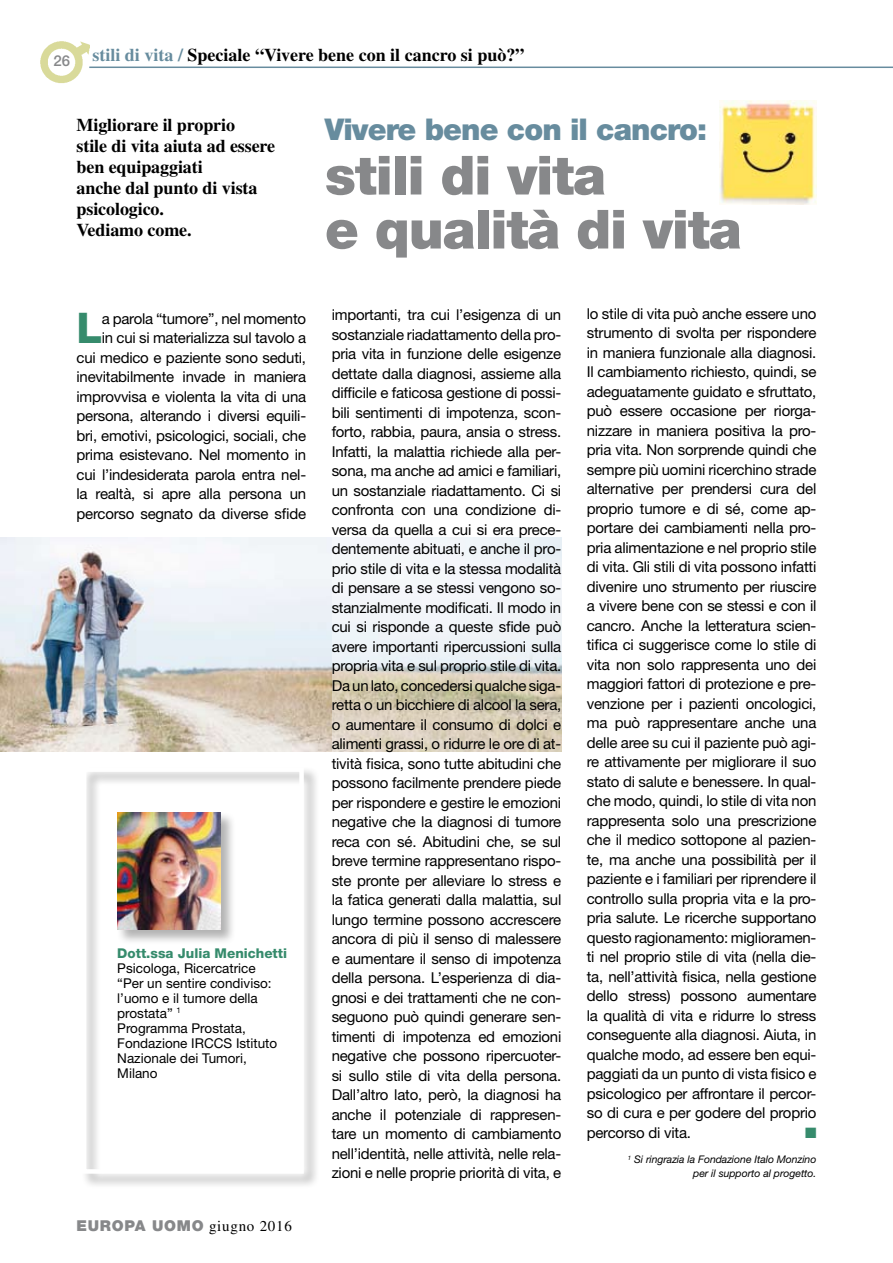
<style>
.page{position:relative;width:893px;height:1263px;background:#fff}
.page>*{position:absolute;margin:0;border:0;box-sizing:border-box;transform-origin:0 0}
.t1{font:900 54px/54px "Helvetica Neue LT Std";letter-spacing:-.02em;color:#87888a}
.t2{font:800 42.3px "Helvetica Neue LT Std";color:#368b6c}
.t3{font:900 30px "Helvetica Neue LT Std";letter-spacing:-.03em;color:#678c9e}
.t4{font:700 18px/21px "Times LT Std";letter-spacing:-.005em;color:#000}
.t5{font:15px/19.5px "Helvetica Neue LT Std";letter-spacing:-.015em;color:#000;text-align:justify}
.t6{font:900 15px "Helvetica Neue LT Std";letter-spacing:.05em;color:#87888a}
.t7{font:15px "Zapf Dingbats ITC";color:#368b6c}
.t8{font:13.5px/15px "Helvetica Neue LT Std";color:#000}
.t9{font:800 13.5px "Helvetica Neue LT Std";color:#368b6c}
.t10{font:italic 10.5px/13.5px "Helvetica Neue LT Std";letter-spacing:-.005em;color:#000;text-align:right}
.s1{color:#678c9e}
.s2{font-family:"Times LT Std";font-weight:400;color:#000}
</style>
<div class="page">
<img style="left:0;top:538px;width:332px;height:213px">
<img style="left:40px;top:41px;width:49px;height:42px">
<hr style="left:89px;top:67px;width:804px;height:1px;background:#678c9e">
<div style="left:81px;top:767px;width:245px;height:428px;background:#000;opacity:.3"></div>
<div style="left:116px;top:811px;width:126px;height:141px;background:#000;opacity:.3"></div>
<img style="left:117px;top:812px;width:104px;height:117px">
<svg style="left:332px;top:537px;width:230px;height:215px;fill:#edf3f7"></svg>
<img style="left:719px;top:100px;width:97px;height:104px">
<p class="t4" style="left:53px;top:44px;width:472px"><sub>26</sub> <span class="s1">stili di vita /</span> Speciale “Vivere bene con il cancro si può?”</p>
<p class="t4" style="left:77px;top:114px;width:200px">Migliorare il proprio<br>stile di vita aiuta ad essere ben equipaggiati<br>anche dal punto di vista psicologico.<br>Vediamo come.</p>
<h3 class="t3" style="left:325px;top:112px;width:384px">Vivere bene con il cancro:</h3>
<h1 class="t1" style="left:325px;top:148px;width:418px">stili di vita<br>e qualità di vita</h1>
<p class="t5" style="left:77px;top:308px;width:231px;text-align:right">a parola “tumore”, nel momento<br>in cui si materializza sul tavolo a<br>cui medico e paziente sono seduti, inevitabilmente invade in maniera improvvisa e violenta la vita di una persona, alterando i diversi equili&shy;bri, emotivi, psicologici, sociali, che prima esistevano. Nel momento in cui l’indesiderata parola entra nel&shy;la realtà, si apre alla persona un percorso segnato da diverse sfide</p>
<p class="t5" style="left:332px;top:305px;width:231px">importanti, tra cui l’esigenza di un sostanziale riadattamento della pro&shy;pria vita in funzione delle esigenze dettate dalla diagnosi, assieme alla difficile e faticosa gestione di possi&shy;bili sentimenti di impotenza, scon&shy;forto, rabbia, paura, ansia o stress.<br>Infatti, la malattia richiede alla per&shy;sona, ma anche ad amici e familiari, un sostanziale riadattamento. Ci si confronta con una condizione di&shy;versa da quella a cui si era prece&shy;dentemente abituati, e anche il pro&shy;prio stile di vita e la stessa modalità di pensare a se stessi vengono so&shy;stanzialmente modificati. Il modo in cui si risponde a queste sfide può avere importanti ripercussioni sulla propria vita e sul proprio stile di vita.<br>Da un lato, concedersi qualche siga&shy;retta o un bicchiere di alcool la sera, o aumentare il consumo di dolci e alimenti grassi, o ridurre le ore di at&shy;tività fisica, sono tutte abitudini che possono facilmente prendere piede per rispondere e gestire le emozioni negative che la diagnosi di tumore reca con sé. Abitudini che, se sul breve termine rappresentano rispo&shy;ste pronte per alleviare lo stress e la fatica generati dalla malattia, sul lungo termine possono accrescere ancora di più il senso di malessere e aumentare il senso di impotenza della persona. L’esperienza di dia&shy;gnosi e dei trattamenti che ne con&shy;seguono può quindi generare sen&shy;timenti di impotenza ed emozioni negative che possono ripercuoter&shy;si sullo stile di vita della persona.<br>Dall’altro lato, però, la diagnosi ha anche il potenziale di rappresen&shy;tare un momento di cambiamento nell’identità, nelle attività, nelle rela&shy;zioni e nelle proprie priorità di vita, e</p>
<h2 class="t2" style="left:77px;top:303px;width:27px">L</h2>
<p class="t9" style="left:117px;top:945px;width:171px">Dott.ssa Julia Menichetti</p>
<p class="t8" style="left:117px;top:960px;width:161px">Psicologa, Ricercatrice “Per un sentire condiviso: l’uomo e il tumore della prostata” <sup>1<br></sup>Programma Prostata,<br>Fondazione IRCCS Istituto<br>Nazionale dei Tumori,<br>Milano</p>
<p class="t6" style="left:77px;top:1216px;width:217px">EUROPA UOMO <span class="s2">giugno 2016</span></p>
<p class="t5" style="left:587px;top:303px;width:231px">lo stile di vita può anche essere uno strumento di svolta per rispondere in maniera funzionale alla diagnosi.<br>Il cambiamento richiesto, quindi, se adeguatamente guidato e sfruttato, può essere occasione per riorga&shy;nizzare in maniera positiva la pro&shy;pria vita. Non sorprende quindi che sempre più uomini ricerchino strade alternative per prendersi cura del proprio tumore e di sé, come ap&shy;portare dei cambiamenti nella pro&shy;pria alimentazione e nel proprio stile di vita. Gli stili di vita possono infatti divenire uno strumento per riuscire a vivere bene con se stessi e con il cancro. Anche la letteratura scien&shy;tifica ci suggerisce come lo stile di vita non solo rappresenta uno dei maggiori fattori di protezione e pre&shy;venzione per i pazienti oncologici, ma può rappresentare anche una delle aree su cui il paziente può agi&shy;re attivamente per migliorare il suo stato di salute e benessere. In qual&shy;che modo, quindi, lo stile di vita non rappresenta solo una prescrizione che il medico sottopone al pazien&shy;te, ma anche una possibilità per il paziente e i familiari per riprendere il controllo sulla propria vita e la pro&shy;pria salute. Le ricerche supportano questo ragionamento: miglioramen&shy;ti nel proprio stile di vita (nella die&shy;ta, nell’attività fisica, nella gestione dello stress) possono aumentare la qualità di vita e ridurre lo stress conseguente alla diagnosi. Aiuta, in qualche modo, ad essere ben equi&shy;paggiati da un punto di vista fisico e psicologico per affrontare il percor&shy;so di cura e per godere del proprio percorso di vita.</p>
<p class="t7" style="left:805px;top:1125px;width:13px">■</p>
<p class="t10" style="left:628px;top:1152px;width:190px"><sup>1</sup> Si ringrazia la Fondazione Italo Monzino per il supporto al progetto.</p>
</div>
